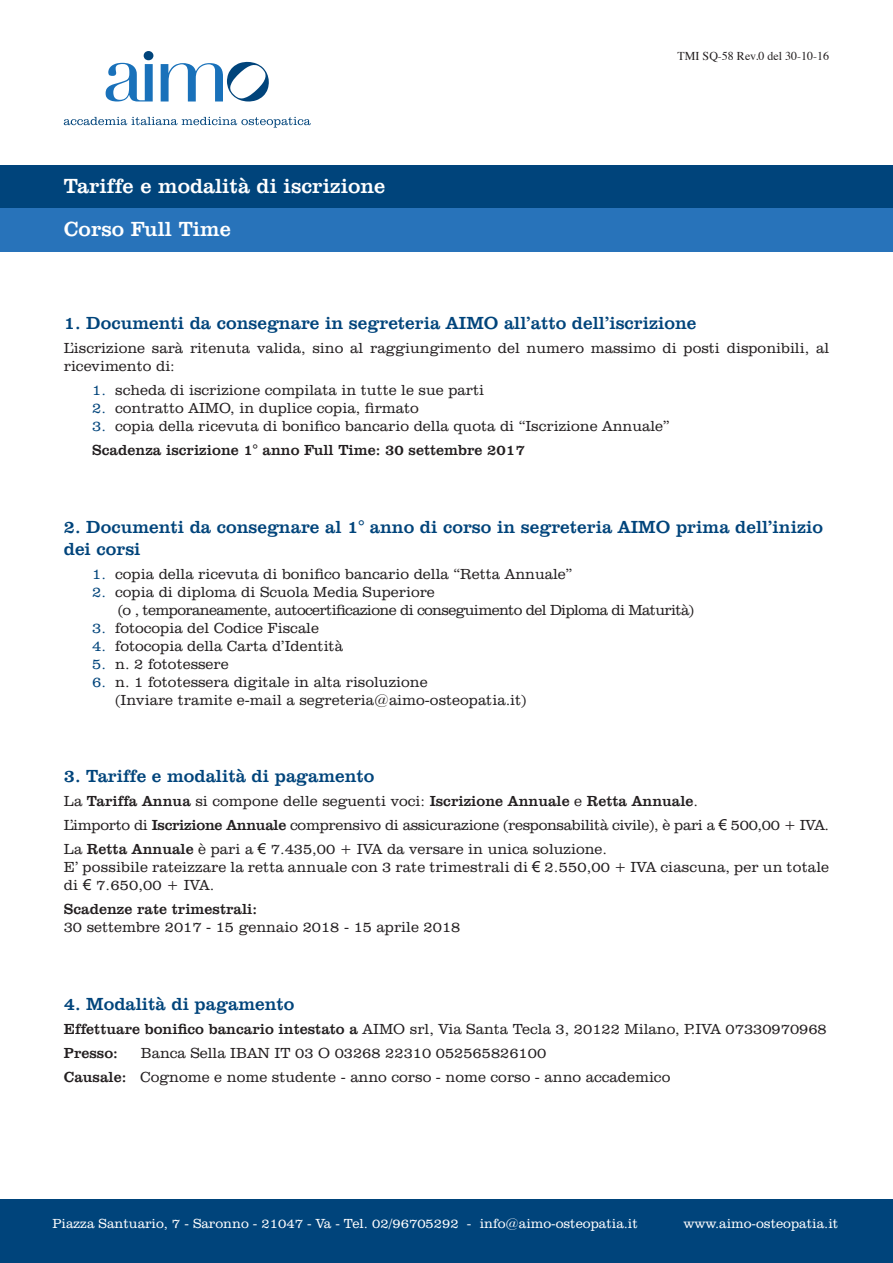
<style>
.page{position:relative;width:893px;height:1263px;background:#fff}
.page>*{position:absolute;margin:0;border:0;box-sizing:border-box;transform-origin:0 0}
.t1{font:21px/43.3px "Clarendon BT";color:#fff}
.t2{font:18px/21.6px "Clarendon BT";color:#00447b}
.t3{font:300 15px/18px "Clarendon BT";color:#231f20}
.t4{font:300 15px/24px "Clarendon BT";letter-spacing:-.02em;color:#231f20}
.t5{font:300 15px/18px "Clarendon BT";letter-spacing:-.04em;color:#231f20}
.t6{font:15px "Clarendon BT";color:#231f20}
.t7{font:300 13.5px "Clarendon BT";color:#fff}
.t8{font:12px "Times";color:#231f20}
.s1{color:#00447b}
.s2{font-weight:400}
.s3{font-family:"Arial";font-weight:400}
</style>
<div class="page">
<div style="left:0;top:1199px;width:893px;height:64px;background:#00447b"></div>
<svg style="left:64px;top:117px;width:247px;height:11px"></svg>
<svg style="left:106px;top:51px;width:47px;height:50px"></svg>
<svg style="left:161px;top:62px;width:108px;height:40px"></svg>
<div style="left:0;top:165px;width:893px;height:43px;background:#00447b"></div>
<div style="left:0;top:208px;width:893px;height:44px;background:#2873ba"></div>
<h1 class="t1" style="left:64px;top:163px;width:323px">Tariffe e modalità di iscrizione<br>Corso Full Time</h1>
<p class="t8" style="left:678px;top:45px;width:153px">TMI SQ-58 Rev.0 del 30-10-16</p>
<p class="t2" style="left:64px;top:312px;width:634px">1. Documenti da consegnare in segreteria AIMO all’atto dell’iscrizione</p>
<p class="t3" style="left:64px;top:339px;width:767px">L’iscrizione sarà ritenuta valida, sino al raggiungimento del numero massimo di posti disponibili, al ricevimento di:</p>
<p class="t3" style="left:92px;top:381px;width:393px"><span class="s1">1.</span> scheda di iscrizione compilata in tutte le sue parti</p>
<p class="t3" style="left:92px;top:399px;width:328px"><span class="s1">2.</span> contratto AIMO, in duplice copia, firmato</p>
<p class="t3" style="left:92px;top:414px;width:579px;line-height:24px"><span class="s1">3.</span> copia della ricevuta di bonifico bancario della quota di “Iscrizione Annuale”<br><span class="s2">Scadenza iscrizione 1° anno Full Time: 30 settembre 2017</span></p>
<p class="t2" style="left:64px;top:516px;width:761px">2. Documenti da consegnare al 1° anno di corso in segreteria AIMO prima dell’inizio dei corsi</p>
<p class="t3" style="left:92px;top:564px;width:482px"><span class="s1">1.</span> copia della ricevuta di bonifico bancario della “Retta Annuale”</p>
<p class="t5" style="left:118px;top:582px;width:578px;text-indent:-26px"><span class="s1">2.</span> copia di diploma di Scuola Media Superiore<br>(o , temporaneamente, autocertificazione di conseguimento del Diploma di Maturità)</p>
<p class="t3" style="left:92px;top:618px;width:228px"><span class="s1">3.</span> fotocopia del Codice Fiscale</p>
<p class="t3" style="left:92px;top:636px;width:252px"><span class="s1">4.</span> fotocopia della Carta d’Identità</p>
<p class="t3" style="left:92px;top:654px;width:138px"><span class="s1">5.</span> n. 2 fototessere</p>
<p class="t3" style="left:115px;top:672px;width:413px;text-indent:-23px"><span class="s1">6.</span> n. 1 fototessera digitale in alta risoluzione<br>(Inviare tramite e-mail a segreteria@aimo-osteopatia.it)</p>
<p class="t2" style="left:64px;top:765px;width:312px">3. Tariffe e modalità di pagamento</p>
<p class="t4" style="left:64px;top:789px;width:767px">La <span class="s2">Tariffa Annua</span> si compone delle seguenti voci: <span class="s2">Iscrizione Annuale</span> e <span class="s2">Retta Annuale</span>.<br>L’importo di <span class="s2">Iscrizione Annuale</span> comprensivo di assicurazione (responsabilità civile), è pari a <span class="s3">€</span> 500,00 + IVA.<br>La <span class="s2">Retta Annuale</span> è pari a <span class="s3">€</span> 7.435,00 + IVA da versare in unica soluzione.</p>
<p class="t3" style="left:64px;top:858px;width:767px">E’ possibile rateizzare la retta annuale con 3 rate trimestrali di <span class="s3">€</span> 2.550,00 + IVA ciascuna, per un totale di <span class="s3">€</span> 7.650,00 + IVA.</p>
<p class="t6" style="left:64px;top:900px;width:195px">Scadenze rate trimestrali:</p>
<p class="t3" style="left:64px;top:918px;width:398px">30 settembre 2017 - 15 gennaio 2018 - 15 aprile 2018</p>
<p class="t2" style="left:64px;top:992px;width:232px">4. Modalità di pagamento</p>
<p class="t3" style="left:64px;top:1016px;width:764px;line-height:24px"><span class="s2">Effettuare bonifico bancario intestato a</span> AIMO srl, Via Santa Tecla 3, 20122 Milano, P.IVA 07330970968<br><span class="s2">Presso:</span></p>
<p class="t3" style="left:64px;top:1040px;width:608px;line-height:24px;text-indent:77px">Banca Sella IBAN IT 03 O 03268 22310 052565826100<br><span class="s2">Causale:</span> Cognome e nome studente - anno corso - nome corso - anno accademico</p>
<p class="t7" style="left:52px;top:1215px;width:587px">Piazza Santuario, 7 - Saronno - 21047 - Va - Tel. 02/96705292 - info@aimo-osteopatia.it</p>
<p class="t7" style="left:683px;top:1215px;width:156px">www.aimo-osteopatia.it</p>
</div>
